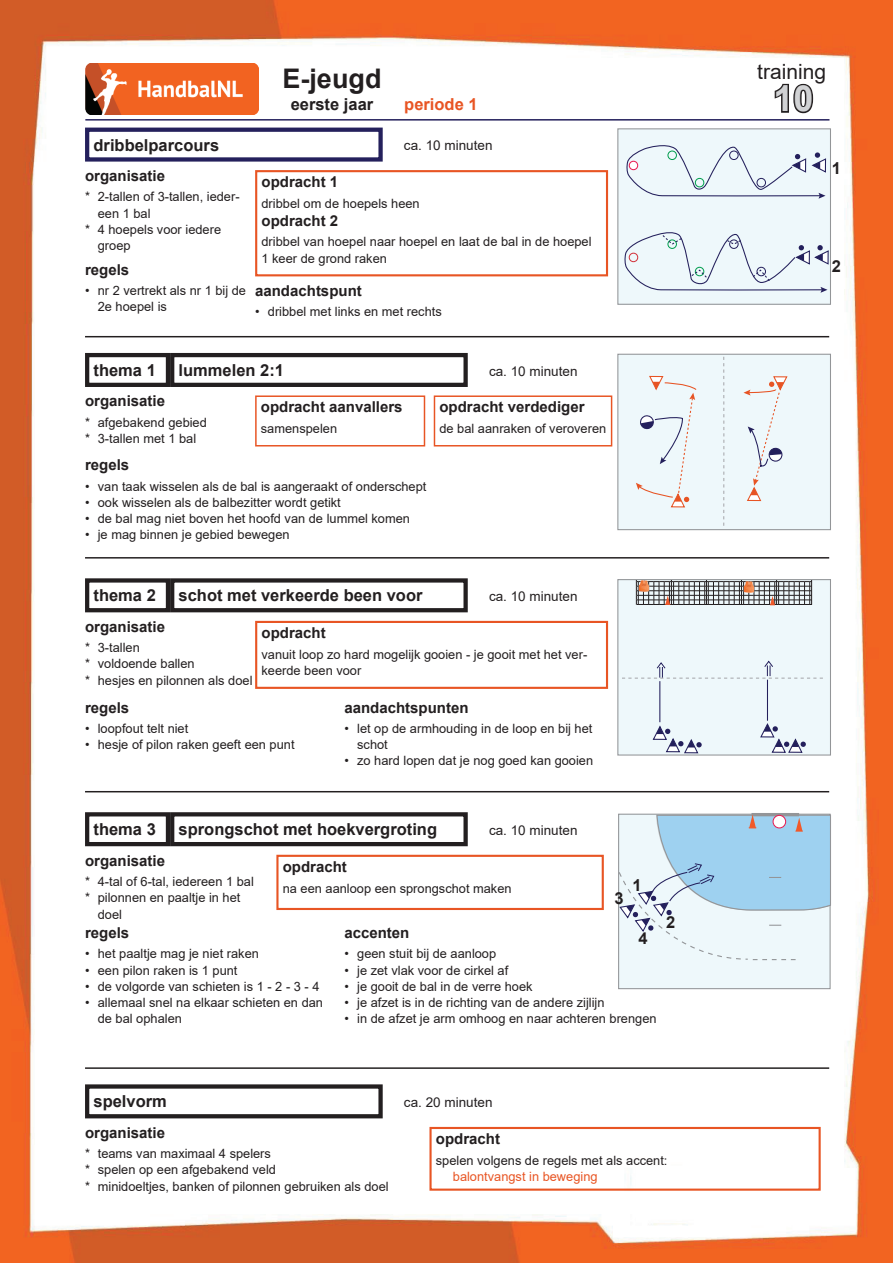
<style>
.page{position:relative;width:893px;height:1263px;background:#fff}
.page>*{position:absolute;margin:0;border:0;box-sizing:border-box;transform-origin:0 0}
.t1{font:700 36px "Arial";color:#d1d2d4}
.t2{font:700 27px "Arial";color:#231f20}
.t3{font:21px "Arial";color:#231f20}
.t4{font:700 16.5px "Arial";color:#231f20}
.t5{font:700 16.5px "Arial";color:#e85524}
.t6{font:700 15px "Arial";color:#231f20}
.t7{font:13.5px "Arial";color:#231f20}
.t8{font:12.9px/16.2px "Arial";color:#231f20}
.t9{font:12.9px "Arial";color:#e85524}
</style>
<div class="page">
<img style="left:0;top:0;width:893px;height:1263px">
<hr style="left:85px;top:119px;width:744px;height:2px;background:#24205c">
<svg style="left:773px;top:82px;width:42px;height:33px"></svg>
<img style="left:85px;top:64px;width:174px;height:50px">
<hr style="left:85px;top:336px;width:744px;height:1px;background:#231f20">
<hr style="left:85px;top:557px;width:744px;height:1px;background:#231f20">
<hr style="left:85px;top:791px;width:744px;height:1px;background:#231f20">
<hr style="left:85px;top:1067px;width:744px;height:2px;background:#231f20">
<div style="left:85px;top:1084px;width:298px;height:34px;border:4px solid #231f20"></div>
<div style="left:429px;top:1127px;width:392px;height:64px;border:2px solid #e85524"></div>
<div style="left:85px;top:128px;width:298px;height:34px;border:4px solid #24205c"></div>
<div style="left:255px;top:170px;width:353px;height:106px;border:2px solid #e85524"></div>
<div style="left:618px;top:129px;width:212px;height:175px;background:#eef8fb"></div>
<div style="left:617px;top:128px;width:214px;height:177px;border:1px solid #939598"></div>
<svg style="left:626px;top:145px;width:201px;height:54px"></svg>
<svg style="left:624px;top:232px;width:205px;height:61px"></svg>
<div style="left:170px;top:353px;width:298px;height:34px;border:4px solid #231f20"></div>
<div style="left:85px;top:353px;width:85px;height:34px;border:4px solid #231f20"></div>
<div style="left:255px;top:395px;width:170px;height:51px;border:1px solid #e85524"></div>
<div style="left:434px;top:395px;width:178px;height:51px;border:1px solid #e85524"></div>
<div style="left:618px;top:354px;width:212px;height:176px;background:#eef8fb"></div>
<div style="left:617px;top:354px;width:214px;height:176px;border:1px solid #939598"></div>
<svg style="left:723px;top:356px;width:2px;height:173px"></svg>
<svg style="left:636px;top:375px;width:61px;height:133px"></svg>
<svg style="left:743px;top:376px;width:45px;height:126px"></svg>
<div style="left:170px;top:578px;width:298px;height:34px;border:4px solid #231f20"></div>
<div style="left:85px;top:578px;width:85px;height:34px;border:4px solid #231f20"></div>
<div style="left:255px;top:621px;width:353px;height:68px;border:2px solid #e85524"></div>
<div style="left:618px;top:580px;width:212px;height:175px;background:#eef8fb"></div>
<div style="left:617px;top:579px;width:214px;height:176px;border:1px solid #939598"></div>
<svg style="left:636px;top:580px;width:176px;height:25px"></svg>
<svg style="left:652px;top:725px;width:50px;height:29px"></svg>
<svg style="left:760px;top:723px;width:46px;height:30px"></svg>
<hr style="left:659px;top:681px;width:1px;height:41px;background:#24205c">
<svg style="left:622px;top:660px;width:201px;height:19px"></svg>
<hr style="left:767px;top:680px;width:1px;height:41px;background:#24205c">
<div style="left:85px;top:812px;width:85px;height:34px;border:4px solid #231f20"></div>
<div style="left:170px;top:812px;width:298px;height:34px;border:4px solid #231f20"></div>
<div style="left:276px;top:855px;width:328px;height:55px;border:2px solid #e85524"></div>
<div style="left:619px;top:814px;width:211px;height:175px;background:#eef8fb"></div>
<hr style="left:751px;top:813px;width:48px;height:3px;background:#939598">
<svg style="left:618px;top:814px;width:213px;height:146px"></svg>
<h2 class="t2" style="left:282px;top:59px;width:101px">E-jeugd</h2>
<p class="t4" style="left:291px;top:92px;width:84px">eerste jaar</p>
<p class="t5" style="left:404px;top:92px;width:75px">periode 1</p>
<p class="t4" style="left:94px;top:133px;width:127px">dribbelparcours</p>
<p class="t6" style="left:85px;top:165px;width:82px">organisatie</p>
<p class="t8" style="left:85px;top:189px;width:156px">* 2-tallen of 3-tallen, ieder-</p>
<p class="t8" style="left:98px;top:205px;width:54px">een 1 bal</p>
<p class="t8" style="left:85px;top:221px;width:138px">* 4 hoepels voor iedere</p>
<p class="t8" style="left:98px;top:237px;width:34px">groep</p>
<p class="t6" style="left:85px;top:259px;width:46px">regels</p>
<p class="t8" style="left:98px;top:282px;width:150px;text-indent:-13px">• nr 2 vertrekt als nr 1 bij de<br>2e hoepel is</p>
<p class="t7" style="left:404px;top:136px;width:90px">ca. 10 minuten</p>
<p class="t6" style="left:261px;top:172px;width:78px">opdracht 1</p>
<p class="t8" style="left:261px;top:195px;width:160px">dribbel om de hoepels heen</p>
<p class="t6" style="left:261px;top:210px;width:78px">opdracht 2</p>
<p class="t8" style="left:261px;top:234px;width:332px">dribbel van hoepel naar hoepel en laat de bal in de hoepel<br>1 keer de grond raken</p>
<p class="t6" style="left:255px;top:280px;width:108px">aandachtspunt</p>
<p class="t8" style="left:255px;top:304px;width:188px">• dribbel met links en met rechts</p>
<p class="t4" style="left:94px;top:359px;width:64px">thema 1</p>
<p class="t4" style="left:179px;top:359px;width:107px">lummelen 2:1</p>
<p class="t7" style="left:489px;top:361px;width:90px">ca. 10 minuten</p>
<p class="t6" style="left:85px;top:391px;width:82px">organisatie</p>
<p class="t8" style="left:85px;top:414px;width:123px">* afgebakend gebied * 3-tallen met 1 bal</p>
<p class="t6" style="left:261px;top:396px;width:143px">opdracht aanvallers</p>
<p class="t8" style="left:261px;top:420px;width:78px">samenspelen</p>
<p class="t6" style="left:439px;top:396px;width:147px">opdracht verdediger</p>
<p class="t8" style="left:439px;top:420px;width:168px">de bal aanraken of veroveren</p>
<p class="t6" style="left:85px;top:454px;width:46px">regels</p>
<p class="t8" style="left:85px;top:478px;width:343px">• van taak wisselen als de bal is aangeraakt of onderschept</p>
<p class="t8" style="left:85px;top:494px;width:257px">• ook wisselen als de balbezitter wordt getikt</p>
<p class="t8" style="left:85px;top:510px;width:326px">• de bal mag niet boven het hoofd van de lummel komen</p>
<p class="t8" style="left:85px;top:526px;width:206px">• je mag binnen je gebied bewegen</p>
<p class="t4" style="left:94px;top:584px;width:64px">thema 2</p>
<p class="t4" style="left:179px;top:584px;width:245px">schot met verkeerde been voor</p>
<p class="t7" style="left:489px;top:587px;width:90px">ca. 10 minuten</p>
<p class="t6" style="left:85px;top:616px;width:82px">organisatie</p>
<p class="t8" style="left:85px;top:639px;width:169px">* 3-tallen<br>* voldoende ballen<br>* hesjes en pilonnen als doel</p>
<p class="t6" style="left:261px;top:622px;width:66px">opdracht</p>
<p class="t8" style="left:261px;top:646px;width:327px">vanuit loop zo hard mogelijk gooien - je gooit met het ver&shy;keerde been voor</p>
<p class="t6" style="left:344px;top:697px;width:126px">aandachtspunten</p>
<p class="t8" style="left:357px;top:720px;width:237px;text-indent:-13px">• let op de armhouding in de loop en bij het schot</p>
<p class="t8" style="left:344px;top:753px;width:250px">• zo hard lopen dat je nog goed kan gooien</p>
<p class="t6" style="left:85px;top:697px;width:46px">regels</p>
<p class="t8" style="left:85px;top:720px;width:105px">• loopfout telt niet</p>
<p class="t8" style="left:85px;top:736px;width:211px">• hesje of pilon raken geeft een punt</p>
<p class="t4" style="left:94px;top:818px;width:64px">thema 3</p>
<p class="t4" style="left:179px;top:818px;width:260px">sprongschot met hoekvergroting</p>
<p class="t7" style="left:489px;top:821px;width:90px">ca. 10 minuten</p>
<p class="t6" style="left:85px;top:850px;width:82px">organisatie</p>
<p class="t8" style="left:85px;top:873px;width:170px">* 4-tal of 6-tal, iedereen 1 bal</p>
<p class="t8" style="left:85px;top:890px;width:157px">* pilonnen en paaltje in het</p>
<p class="t8" style="left:98px;top:906px;width:26px">doel</p>
<p class="t6" style="left:283px;top:856px;width:66px">opdracht</p>
<p class="t8" style="left:283px;top:880px;width:230px">na een aanloop een sprongschot maken</p>
<p class="t6" style="left:344px;top:922px;width:67px">accenten</p>
<p class="t8" style="left:344px;top:946px;width:153px">• geen stuit bij de aanloop</p>
<p class="t8" style="left:344px;top:962px;width:165px">• je zet vlak voor de cirkel af</p>
<p class="t8" style="left:344px;top:978px;width:190px">• je gooit de bal in de verre hoek</p>
<p class="t8" style="left:344px;top:994px;width:262px">• je afzet is in de richting van de andere zijlijn</p>
<p class="t8" style="left:344px;top:1010px;width:314px">• in de afzet je arm omhoog en naar achteren brengen</p>
<p class="t4" style="left:632px;top:874px;width:11px">1</p>
<p class="t4" style="left:615px;top:886px;width:11px">3</p>
<p class="t6" style="left:85px;top:922px;width:46px">regels</p>
<p class="t8" style="left:85px;top:946px;width:175px">• het paaltje mag je niet raken</p>
<p class="t8" style="left:85px;top:962px;width:154px">• een pilon raken is 1 punt</p>
<p class="t8" style="left:85px;top:978px;width:236px">• de volgorde van schieten is 1 - 2 - 3 - 4</p>
<p class="t8" style="left:98px;top:994px;width:227px;text-indent:-13px">• allemaal snel na elkaar schieten en dan de bal ophalen</p>
<p class="t4" style="left:638px;top:926px;width:11px">4</p>
<p class="t4" style="left:666px;top:911px;width:11px">2</p>
<p class="t4" style="left:94px;top:1090px;width:75px">spelvorm</p>
<p class="t6" style="left:85px;top:1122px;width:82px">organisatie</p>
<p class="t8" style="left:85px;top:1145px;width:305px">* teams van maximaal 4 spelers<br>* spelen op een afgebakend veld<br>* minidoeltjes, banken of pilonnen gebruiken als doel</p>
<p class="t7" style="left:404px;top:1093px;width:90px">ca. 20 minuten</p>
<p class="t6" style="left:436px;top:1128px;width:66px">opdracht</p>
<p class="t8" style="left:436px;top:1152px;width:233px">spelen volgens de regels met als accent:</p>
<p class="t9" style="left:453px;top:1167px;width:146px">balontvangst in beweging</p>
<h3 class="t3" style="left:757px;top:57px;width:70px">training</h3>
<h1 class="t1" style="left:773px;top:73px;width:42px">10</h1>
<p class="t4" style="left:832px;top:157px;width:11px">1</p>
<p class="t4" style="left:832px;top:255px;width:11px">2</p>
</div>
